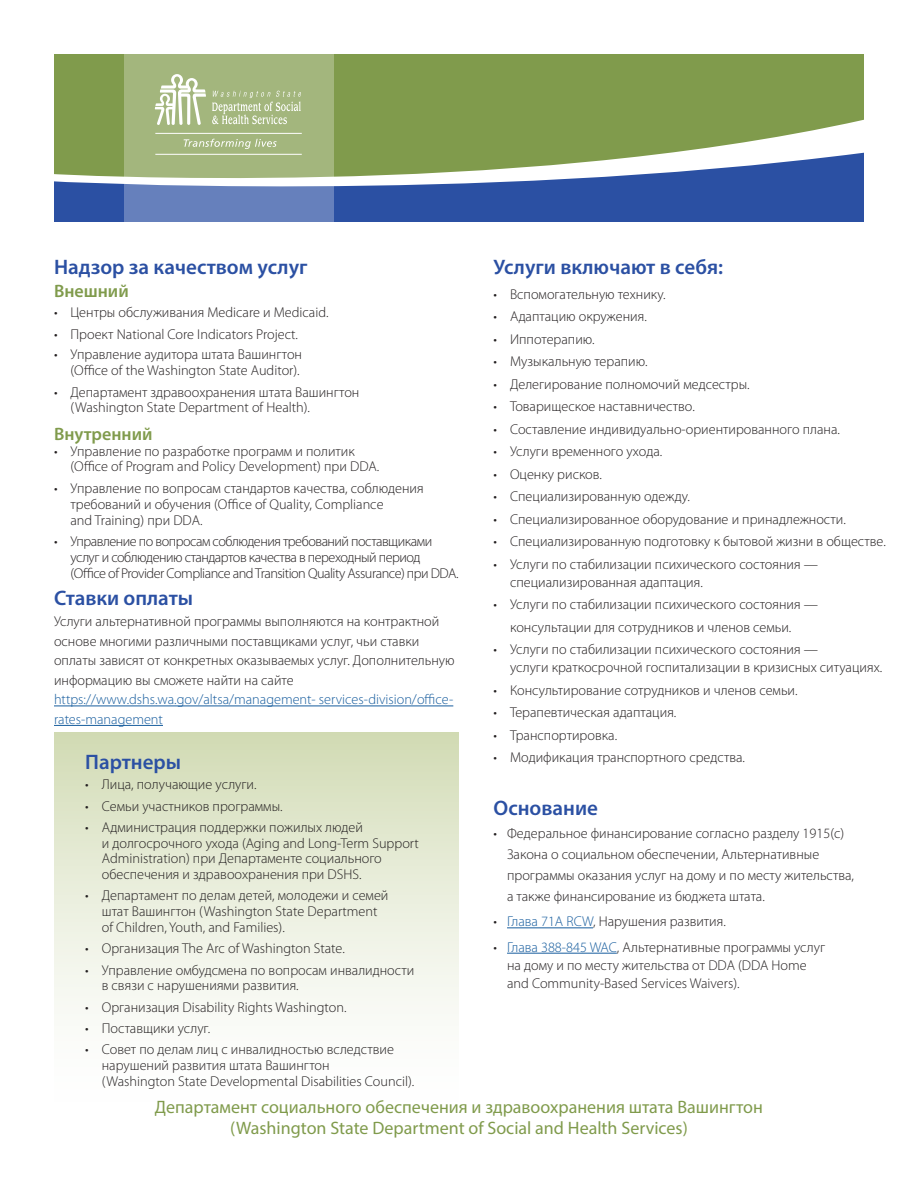
<style>
.page{position:relative;width:918px;height:1188px;background:#fff}
.page>*{position:absolute;margin:0;border:0;box-sizing:border-box;transform-origin:0 0}
.t1{font:600 21px "Myriad Pro";color:#2b50a3}
.t2{font:18px/21px "Myriad Pro";color:#809b4c;text-align:center}
.t3{font:600 18px "Myriad Pro";color:#809b4c}
.t4{font:300 14.25px/15.8px "Myriad Pro";color:#231f20}
.t5{font:300 14.25px/15.8px "Myriad Pro";letter-spacing:-.035em;color:#231f20}
.t6{font:300 14.25px/19.5px "Myriad Pro";color:#175d9e}
.s1{color:#175d9e}
</style>
<div class="page">
<div style="left:54px;top:97px;width:810px;height:125px;background:#2b50a3"></div>
<svg style="left:54px;top:54px;width:810px;height:133px;background:#88a169"></svg>
<svg style="left:124px;top:54px;width:210px;height:168px;background:#98ac95"></svg>
<svg style="left:212px;top:91px;width:89px;height:33px;background:#b3c394"></svg>
<svg style="left:155px;top:74px;width:51px;height:51px;background:#c6d1ae"></svg>
<hr style="left:155px;top:133px;width:147px;height:1px;background:#fff">
<hr style="left:155px;top:154px;width:147px;height:1px;background:#fff">
<svg style="left:184px;top:139px;width:93px;height:10px"></svg>
<div style="left:54px;top:732px;width:405px;height:380px;background:linear-gradient(to bottom,#d4ddb9,#fff)"></div>
<hr style="left:507px;top:927px;width:86px;height:1px;background:#175d9e">
<hr style="left:507px;top:953px;width:110px;height:1px;background:#175d9e">
<hr style="left:54px;top:706px;width:399px;height:1px;background:#175d9e">
<hr style="left:54px;top:725px;width:109px;height:1px;background:#175d9e">
<p class="t1" style="left:54px;top:255px;width:255px">Надзор за качеством услуг</p>
<p class="t3" style="left:54px;top:281px;width:76px">Внешний</p>
<p class="t4" style="left:54px;top:305px;width:276px">• Центры обслуживания Medicare и Medicaid.</p>
<p class="t4" style="left:54px;top:326px;width:246px">• Проект National Core Indicators Project.</p>
<p class="t4" style="left:54px;top:347px;width:250px;text-align:right">• Управление аудитора штата Вашингтон (Office of the Washington State Auditor).</p>
<p class="t4" style="left:70px;top:384px;width:290px;text-indent:-16px">• Департамент здравоохранения штата Вашингтон (Washington State Department of Health).</p>
<p class="t3" style="left:54px;top:424px;width:100px">Внутренний</p>
<p class="t4" style="left:70px;top:443px;width:310px;text-indent:-16px">• Управление по разработке программ и политик (Office of Program and Policy Development) при DDA.</p>
<p class="t4" style="left:70px;top:481px;width:355px;text-indent:-16px">• Управление по вопросам стандартов качества, соблюдения требований и обучения (Office of Quality, Compliance<br>and Training) при DDA.</p>
<p class="t5" style="left:70px;top:534px;width:390px;text-indent:-16px">• Управление по вопросам соблюдения требований поставщиками услуг и соблюдению стандартов качества в переходный период (Office of Provider Compliance and Transition Quality Assurance) при DDA.</p>
<p class="t1" style="left:54px;top:586px;width:141px">Ставки оплаты</p>
<p class="t4" style="left:54px;top:612px;width:402px;line-height:19.5px">Услуги альтернативной программы выполняются на контрактной основе многими различными поставщиками услуг, чьи ставки оплаты зависят от конкретных оказываемых услуг. Дополнительную информацию вы сможете найти на сайте</p>
<p class="t6" style="left:54px;top:690px;width:401px">https://www.dshs.wa.gov/altsa/management- services-division/office&shy;rates-management</p>
<p class="t1" style="left:85px;top:750px;width:97px">Партнеры</p>
<p class="t4" style="left:85px;top:777px;width:173px">• Лица, получающие услуги.</p>
<p class="t4" style="left:85px;top:798px;width:199px">• Семьи участников программы.</p>
<p class="t4" style="left:102px;top:819px;width:319px;text-indent:-16px">• Администрация поддержки пожилых людей<br>и долгосрочного ухода (Aging and Long-Term Support Administration) при Департаменте социального обеспечения и здравоохранения при DSHS.</p>
<p class="t4" style="left:102px;top:888px;width:288px;text-indent:-16px">• Департамент по делам детей, молодежи и семей штат Вашингтон (Washington State Department of Children, Youth, and Families).</p>
<p class="t4" style="left:85px;top:941px;width:261px">• Организация The Arc of Washington State.</p>
<p class="t4" style="left:102px;top:962px;width:314px;text-indent:-16px">• Управление омбудсмена по вопросам инвалидности в связи с нарушениями развития.</p>
<p class="t4" style="left:85px;top:999px;width:263px">• Организация Disability Rights Washington.</p>
<p class="t4" style="left:85px;top:1021px;width:126px">• Поставщики услуг.</p>
<p class="t4" style="left:102px;top:1042px;width:314px;text-indent:-16px">• Совет по делам лиц с инвалидностью вследствие нарушений развития штата Вашингтон<br>(Washington State Developmental Disabilities Council).</p>
<p class="t1" style="left:494px;top:255px;width:231px">Услуги включают в себя:</p>
<p class="t4" style="left:494px;top:286px;width:174px">• Вспомогательную технику.</p>
<p class="t4" style="left:494px;top:309px;width:155px">• Адаптацию окружения.</p>
<p class="t4" style="left:494px;top:331px;width:103px">• Иппотерапию.</p>
<p class="t4" style="left:494px;top:354px;width:156px">• Музыкальную терапию.</p>
<p class="t4" style="left:494px;top:376px;width:258px">• Делегирование полномочий медсестры.</p>
<p class="t4" style="left:494px;top:399px;width:203px">• Товарищеское наставничество.</p>
<p class="t4" style="left:494px;top:421px;width:348px">• Составление индивидуально-ориентированного плана.</p>
<p class="t4" style="left:494px;top:444px;width:170px">• Услуги временного ухода.</p>
<p class="t4" style="left:494px;top:466px;width:110px">• Оценку рисков.</p>
<p class="t4" style="left:494px;top:489px;width:198px">• Специализированную одежду.</p>
<p class="t4" style="left:494px;top:511px;width:354px">• Специализированное оборудование и принадлежности.</p>
<p class="t4" style="left:494px;top:534px;width:394px">• Специализированную подготовку к бытовой жизни в обществе.</p>
<p class="t4" style="left:510px;top:555px;width:310px;line-height:18px;text-indent:-16px">• Услуги по стабилизации психического состояния — специализированная адаптация.</p>
<p class="t4" style="left:510px;top:593px;width:310px;line-height:22.5px;text-indent:-16px">• Услуги по стабилизации психического состояния — консультации для сотрудников и членов семьи.</p>
<p class="t4" style="left:510px;top:641px;width:374px;line-height:18px;text-indent:-16px">• Услуги по стабилизации психического состояния —<br>услуги краткосрочной госпитализации в кризисных ситуациях.</p>
<p class="t4" style="left:494px;top:682px;width:306px">• Консультирование сотрудников и членов семьи.</p>
<p class="t4" style="left:494px;top:705px;width:184px">• Терапевтическая адаптация.</p>
<p class="t4" style="left:494px;top:727px;width:125px">• Транспортировка.</p>
<p class="t4" style="left:494px;top:750px;width:253px">• Модификация транспортного средства.</p>
<p class="t1" style="left:494px;top:796px;width:106px">Основание</p>
<p class="t4" style="left:507px;top:823px;width:349px;line-height:21px;text-indent:-14px">• Федеральное финансирование согласно разделу 1915(c)<br>Закона о социальном обеспечении, Альтернативные программы оказания услуг на дому и по месту жительства, а также финансирование из бюджета штата.</p>
<p class="t4" style="left:494px;top:914px;width:234px">• <span class="s1">Глава 71A RCW</span>, Нарушения развития.</p>
<p class="t4" style="left:507px;top:938px;width:320px;line-height:18px;text-indent:-14px">• <span class="s1">Глава 388-845 WAC</span>, Альтернативные программы услуг на дому и по месту жительства от DDA (DDA Home and Community-Based Services Waivers).</p>
<p class="t2" style="left:155px;top:1096px;width:610px">Департамент социального обеспечения и здравоохранения штата Вашингтон (Washington State Department of Social and Health Services)</p>
</div>
